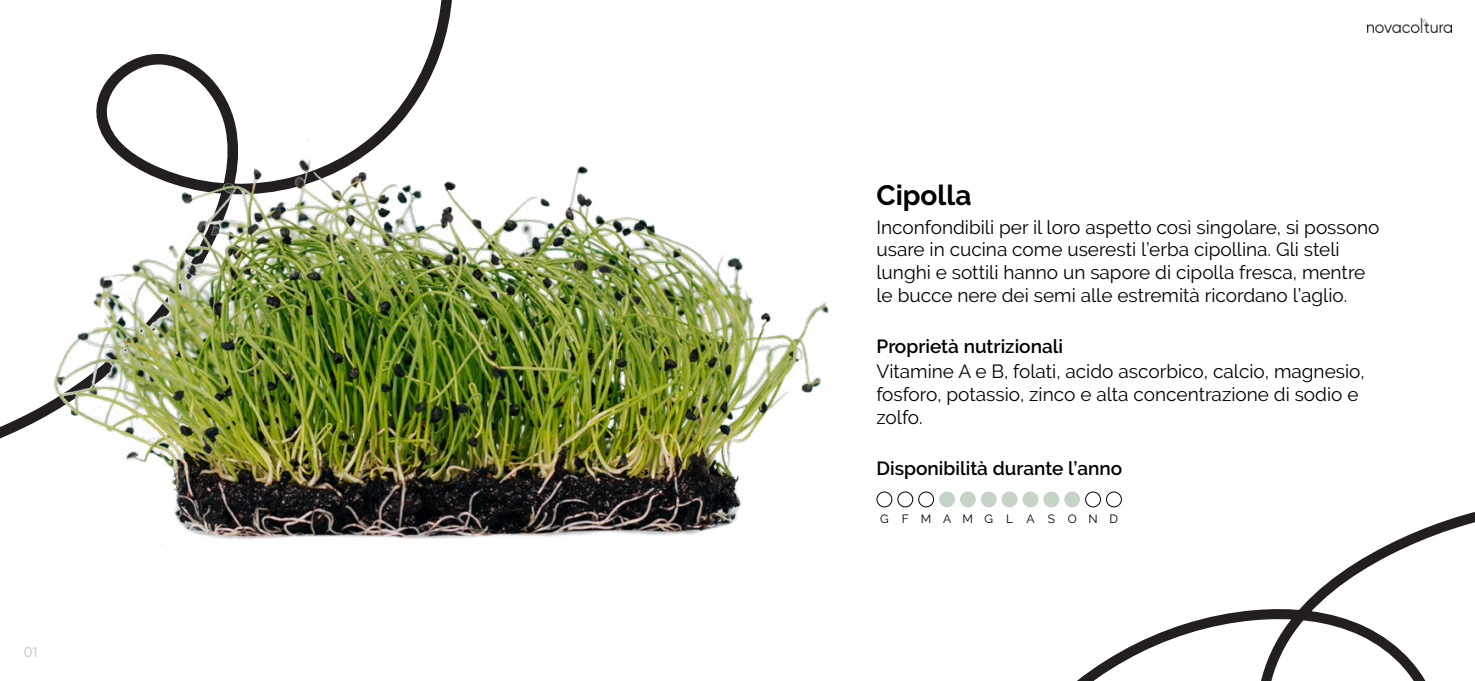
<style>
.page{position:relative;width:1475px;height:681px;background:#fff}
.page>*{position:absolute;margin:0;border:0;box-sizing:border-box;transform-origin:0 0}
.t1{font:700 28px "Raleway";color:#000}
.t2{font:19px/22.8px "Raleway";color:#000}
.t3{font:600 19px "Raleway";color:#000}
.t4{font:500 14px "Gilroy";color:#c5d4c2}
.t5{font:12px "Raleway";letter-spacing:.995em;color:#000}
</style>
<div class="page">
<svg style="left:1078px;top:496px;width:396px;height:184px"></svg>
<svg style="left:0;top:0;width:452px;height:439px"></svg>
<img style="left:16px;top:125px;width:813px;height:421px">
<img style="left:1367px;top:18px;width:83px;height:15px">
<div style="left:876px;top:480px;width:245px;height:56px;background:#fff"></div>
<div style="left:876px;top:491px;width:16px;height:16px;border:1px solid #000101;border-radius:50%"></div>
<div style="left:897px;top:491px;width:16px;height:16px;border:1px solid #000101;border-radius:50%"></div>
<div style="left:918px;top:491px;width:15px;height:16px;border:1px solid #000101;border-radius:50%"></div>
<div style="left:938px;top:491px;width:16px;height:16px;background:#c5d4c4;border-radius:50%"></div>
<div style="left:959px;top:491px;width:16px;height:16px;background:#c5d4c4;border-radius:50%"></div>
<div style="left:980px;top:491px;width:16px;height:16px;background:#c5d4c4;border-radius:50%"></div>
<div style="left:1001px;top:491px;width:16px;height:16px;background:#c5d4c4;border-radius:50%"></div>
<div style="left:1022px;top:491px;width:16px;height:16px;background:#c5d4c4;border-radius:50%"></div>
<div style="left:1043px;top:491px;width:16px;height:16px;background:#c5d4c4;border-radius:50%"></div>
<div style="left:1064px;top:491px;width:15px;height:16px;background:#c5d4c4;border-radius:50%"></div>
<div style="left:1084px;top:491px;width:16px;height:16px;border:1px solid #000101;border-radius:50%"></div>
<div style="left:1105px;top:491px;width:16px;height:16px;border:1px solid #000101;border-radius:50%"></div>
<p class="t4" style="left:24px;top:643px;width:15px">01</p>
<h1 class="t1" style="left:876px;top:179px;width:96px">Cipolla</h1>
<p class="t2" style="left:876px;top:215px;width:504px">Inconfondibili per il loro aspetto così singolare, si possono usare in cucina come useresti l’erba cipollina. Gli steli lunghi e sottili hanno un sapore di cipolla fresca, mentre le bucce nere dei semi alle estremità ricordano l’aglio.</p>
<p class="t3" style="left:876px;top:335px;width:188px">Proprietà nutrizionali</p>
<p class="t2" style="left:876px;top:360px;width:490px">Vitamine A e B, folati, acido ascorbico, calcio, magnesio, fosforo, potassio, zinco e alta concentrazione di sodio e zolfo.</p>
<p class="t3" style="left:876px;top:457px;width:247px">Disponibilità durante l’anno</p>
<p class="t5" style="left:880px;top:511px;width:239px">GFMAMGL ASOND</p>
</div>
